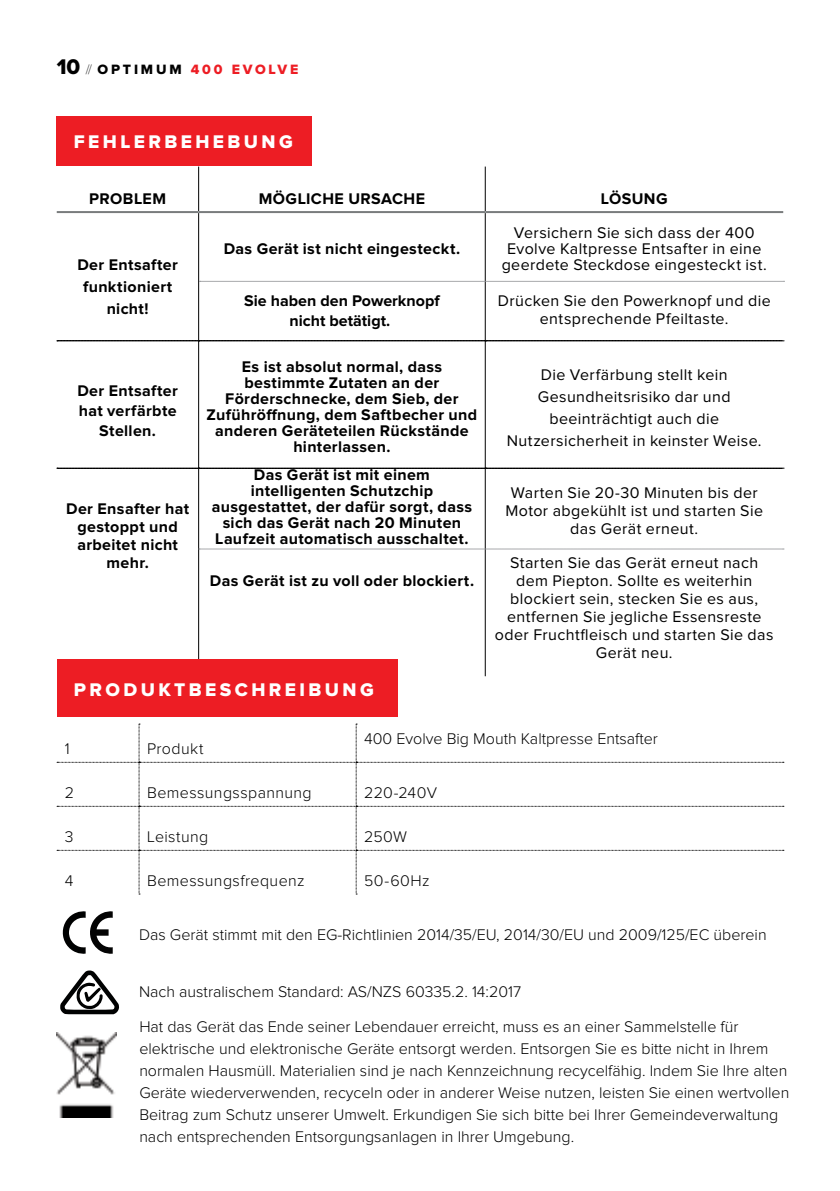
<style>
.page{position:relative;width:840px;height:1191px;background:#fff}
.page>*{position:absolute;margin:0;border:0;box-sizing:border-box;transform-origin:0 0}
.t1{font:19px "Proxima Nova Extrabld";letter-spacing:.18em;color:#fff}
.t2{font:300 16px/22px "Proxima Nova";color:#000}
.t3{font:16px/18px "Proxima Nova";letter-spacing:.025em;color:#000;text-align:center}
.t4{font:700 16px/16px "Proxima Nova";letter-spacing:.02em;color:#000;text-align:center}
.t5{font:300 16px "Proxima Nova";letter-spacing:.025em;color:#000}
.t6{font:700 16px/20px "Proxima Nova";color:#000;text-align:center}
.t7{font:14px "Proxima Nova Extrabld";letter-spacing:.2em;color:#ed1d24}
.s1{font-size:22px;color:#000}
.s2{font-family:"Proxima Nova";font-weight:100;color:#000}
.s3{color:#000}
</style>
<div class="page">
<div style="left:57px;top:116px;width:255px;height:49px;background:#ed1d24"></div>
<hr style="left:198px;top:167px;width:1px;height:44px;background:#000">
<hr style="left:484px;top:167px;width:1px;height:44px;background:#000">
<hr style="left:198px;top:213px;width:1px;height:128px;background:#000">
<hr style="left:484px;top:213px;width:1px;height:128px;background:#000">
<hr style="left:198px;top:341px;width:1px;height:127px;background:#000">
<hr style="left:484px;top:341px;width:1px;height:127px;background:#000">
<hr style="left:198px;top:468px;width:1px;height:208px;background:#000">
<hr style="left:484px;top:468px;width:1px;height:208px;background:#000">
<hr style="left:57px;top:211px;width:141px;height:2px;background:#797c7d">
<hr style="left:198px;top:211px;width:287px;height:2px;background:#797c7d">
<hr style="left:485px;top:211px;width:297px;height:2px;background:#797c7d">
<svg style="left:57px;top:340px;width:726px;height:1px"></svg>
<svg style="left:57px;top:468px;width:726px;height:1px"></svg>
<svg style="left:199px;top:281px;width:585px;height:1px"></svg>
<svg style="left:199px;top:548px;width:584px;height:1px"></svg>
<div style="left:57px;top:659px;width:340px;height:58px;background:#ed1d24"></div>
<svg style="left:57px;top:723px;width:726px;height:171px"></svg>
<svg style="left:62px;top:911px;width:51px;height:43px"></svg>
<svg style="left:60px;top:970px;width:59px;height:44px"></svg>
<img style="left:57px;top:1032px;width:59px;height:85px">
<p class="t7" style="left:57px;top:63px;width:243px"><span class="s1">10</span> <span class="s2">//</span> <span class="s3">OPTIMUM</span> 400 EVOLVE</p>
<p class="t1" style="left:74px;top:133px;width:220px">FEHLERBEHEBUNG</p>
<p class="t4" style="left:89px;top:191px;width:78px">PROBLEM</p>
<p class="t4" style="left:258px;top:191px;width:168px">MÖGLICHE URSACHE</p>
<p class="t4" style="left:600px;top:191px;width:68px">LÖSUNG</p>
<p class="t4" style="left:77px;top:254px;width:102px;line-height:22px">Der Entsafter funktioniert nicht!</p>
<p class="t4" style="left:77px;top:381px;width:102px;line-height:20px">Der Entsafter hat verfärbte<br>Stellen.</p>
<p class="t4" style="left:66px;top:500px;width:125px;line-height:18px">Der Ensafter hat gestoppt und arbeitet nicht mehr.</p>
<p class="t4" style="left:223px;top:241px;width:238px">Das Gerät ist nicht eingesteckt.</p>
<p class="t6" style="left:244px;top:291px;width:197px">Sie haben den Powerknopf nicht betätigt.</p>
<p class="t3" style="left:501px;top:225px;width:266px;line-height:16px">Versichern Sie sich dass der 400<br>Evolve Kaltpresse Entsafter in eine geerdete Steckdose eingesteckt ist.</p>
<p class="t3" style="left:497px;top:292px;width:274px">Drücken Sie den Powerknopf und die entsprechende Pfeiltaste.</p>
<p class="t4" style="left:206px;top:359px;width:272px">Es ist absolut normal, dass bestimmte Zutaten an der<br>Förderschnecke, dem Sieb, der<br>Zuführöffnung, dem Saftbecher und anderen Geräteteilen Rückstände hinterlassen.</p>
<p class="t3" style="left:506px;top:364px;width:256px;line-height:22px">Die Verfärbung stellt kein<br>Gesundheitsrisiko dar und beeinträchtigt auch die<br>Nutzersicherheit in keinster Weise.</p>
<p class="t4" style="left:212px;top:467px;width:261px">Das Gerät ist mit einem intelligenten Schutzchip ausgestattet, der dafür sorgt, dass sich das Gerät nach 20 Minuten<br>Laufzeit automatisch ausschaltet.</p>
<p class="t4" style="left:210px;top:573px;width:266px">Das Gerät ist zu voll oder blockiert.</p>
<p class="t3" style="left:505px;top:484px;width:259px">Warten Sie 20-30 Minuten bis der<br>Motor abgekühlt ist und starten Sie das Gerät erneut.</p>
<p class="t3" style="left:494px;top:554px;width:280px">Starten Sie das Gerät erneut nach dem Piepton. Sollte es weiterhin blockiert sein, stecken Sie es aus, entfernen Sie jegliche Essensreste oder Fruchtfleisch und starten Sie das<br>Gerät neu.</p>
<p class="t1" style="left:74px;top:680px;width:301px">PRODUKTBESCHREIBUNG</p>
<p class="t2" style="left:65px;top:738px;width:6px">1</p>
<p class="t5" style="left:147px;top:740px;width:58px">Produkt</p>
<p class="t2" style="left:364px;top:728px;width:295px">400 Evolve Big Mouth Kaltpresse Entsafter</p>
<p class="t2" style="left:65px;top:782px;width:11px">2</p>
<p class="t5" style="left:147px;top:784px;width:166px">Bemessungsspannung</p>
<p class="t2" style="left:364px;top:782px;width:74px">220-240V</p>
<p class="t2" style="left:65px;top:826px;width:10px">3</p>
<p class="t5" style="left:147px;top:828px;width:63px">Leistung</p>
<p class="t2" style="left:364px;top:826px;width:45px">250W</p>
<p class="t2" style="left:65px;top:870px;width:10px">4</p>
<p class="t5" style="left:147px;top:872px;width:159px">Bemessungsfrequenz</p>
<p class="t2" style="left:364px;top:870px;width:67px">50-60Hz</p>
<p class="t2" style="left:139px;top:924px;width:628px">Das Gerät stimmt mit den EG-Richtlinien 2014/35/EU, 2014/30/EU und 2009/125/EC überein</p>
<p class="t2" style="left:139px;top:981px;width:383px">Nach australischem Standard: AS/NZS 60335.2. 14:2017</p>
<p class="t2" style="left:139px;top:1016px;width:651px">Hat das Gerät das Ende seiner Lebendauer erreicht, muss es an einer Sammelstelle für elektrische und elektronische Geräte entsorgt werden. Entsorgen Sie es bitte nicht in Ihrem normalen Hausmüll. Materialien sind je nach Kennzeichnung recycelfähig. Indem Sie Ihre alten Geräte wiederverwenden, recyceln oder in anderer Weise nutzen, leisten Sie einen wertvollen Beitrag zum Schutz unserer Umwelt. Erkundigen Sie sich bitte bei Ihrer Gemeindeverwaltung nach entsprechenden Entsorgungsanlagen in Ihrer Umgebung.</p>
</div>
